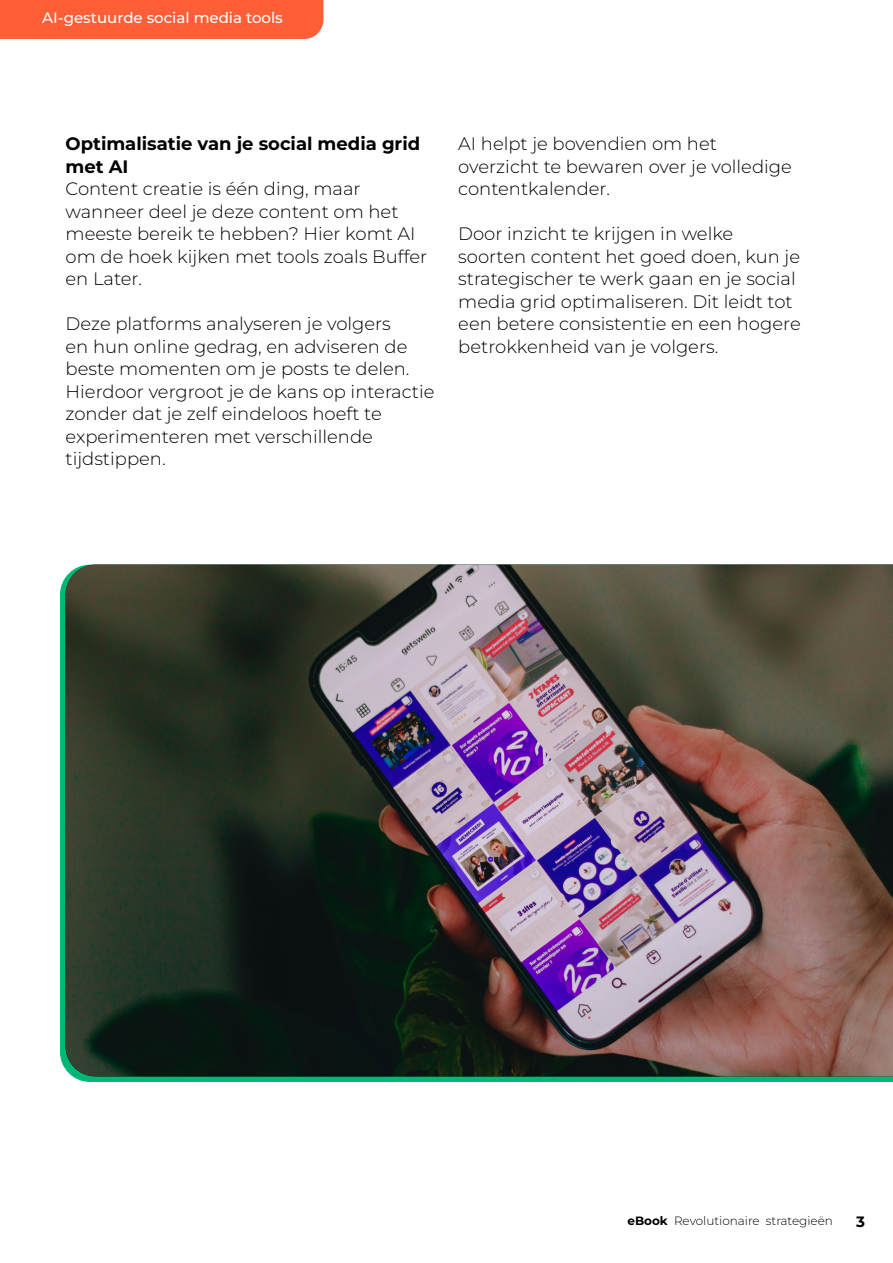
<style>
.page{position:relative;width:893px;height:1263px;background:#fff}
.page>*{position:absolute;margin:0;border:0;box-sizing:border-box;transform-origin:0 0}
.t1{font:300 18px/22.5px "Montserrat";color:#000}
.t2{font:700 18px/22.5px "Montserrat";color:#000}
.t3{font:500 15px "Montserrat";color:#fff}
.t4{font:700 15px "Montserrat";color:#000}
.t5{font:300 12px "Montserrat";color:#000}
.s1{font-weight:700}
</style>
<div class="page">
<div style="left:0;top:0;width:323px;height:39px;background:#ff5e36"></div>
<img style="left:66px;top:565px;width:827px;height:511px">
<p class="t3" style="left:42px;top:11px;width:242px">AI-gestuurde social media tools</p>
<p class="t2" style="left:66px;top:133px;width:356px">Optimalisatie van je social media grid met AI</p>
<p class="t1" style="left:66px;top:178px;width:363px">Content creatie is één ding, maar wanneer deel je deze content om het meeste bereik te hebben? Hier komt AI om de hoek kijken met tools zoals Buffer en Later.</p>
<p class="t1" style="left:66px;top:313px;width:370px">Deze platforms analyseren je volgers<br>en hun online gedrag, en adviseren de beste momenten om je posts te delen.<br>Hierdoor vergroot je de kans op interactie zonder dat je zelf eindeloos hoeft te experimenteren met verschillende tijdstippen.</p>
<p class="t1" style="left:458px;top:133px;width:335px">AI helpt je bovendien om het overzicht te bewaren over je volledige contentkalender.</p>
<p class="t1" style="left:458px;top:223px;width:344px">Door inzicht te krijgen in welke soorten content het goed doen, kun je strategischer te werk gaan en je social media grid optimaliseren. Dit leidt tot een betere consistentie en een hogere betrokkenheid van je volgers.</p>
<p class="t5" style="left:627px;top:1215px;width:207px"><span class="s1">eBook</span> Revolutionaire strategieën</p>
<p class="t4" style="left:856px;top:1215px;width:10px">3</p>
</div>
